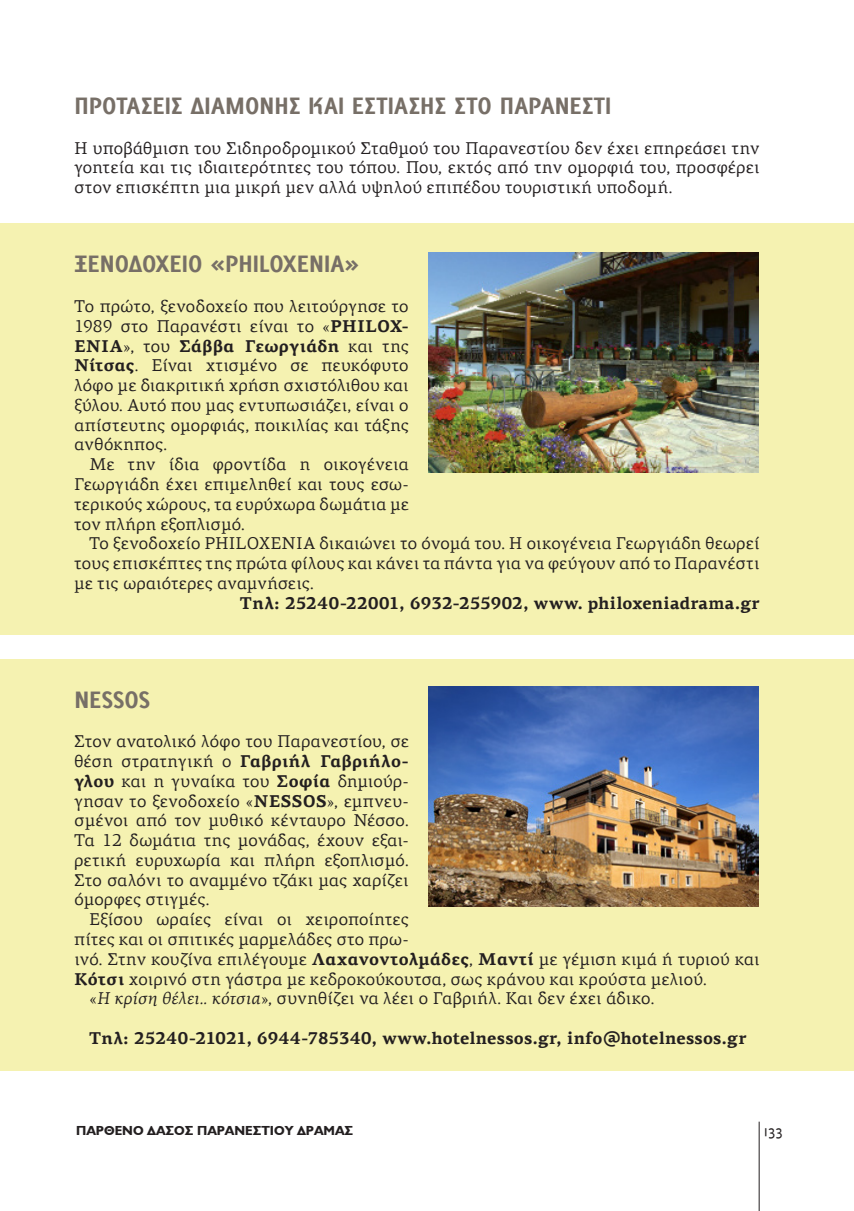
<style>
.page{position:relative;width:854px;height:1211px;background:#fff}
.page>*{position:absolute;margin:0;border:0;box-sizing:border-box;transform-origin:0 0}
.t1{font:700 26.25px "PF Muse";letter-spacing:.005em;color:#776f67}
.t2{font:17.15px/19.8px "PF Agora Serif Pro";letter-spacing:.025em;color:#231f20;text-align:justify}
.t3{font:700 17.15px "PF Agora Serif Pro";letter-spacing:.01em;color:#231f20}
.t4{font:300 16.62px "Triplex Greek";color:#231f20}
.t5{font:700 13.12px "CF Jeckyl";color:#231f20}
.s1{font-weight:700}
.s2{font-style:italic}
</style>
<div class="page">
<hr style="left:758px;top:1121px;width:1px;height:89px;background:#231f20">
<div style="left:0;top:223px;width:853px;height:412px;background:#f5f2b1"></div>
<div style="left:0;top:658px;width:853px;height:412px;background:#f5f2b1"></div>
<img style="left:428px;top:686px;width:330px;height:220px">
<img style="left:428px;top:252px;width:330px;height:220px">
<h1 class="t1" style="left:74px;top:90px;width:538px">ΠΡΟΤΑΣΕΙΣ ΔΙΑΜΟΝΗΣ ΚΑΙ ΕΣΤΙΑΣΗΣ ΣΤΟ ΠΑΡΑΝΕΣΤΙ</h1>
<p class="t2" style="left:74px;top:138px;width:686px">Η υποβάθμιση του Σιδηροδρομικού Σταθμού του Παρανεστίου δεν έχει επηρεάσει την γοητεία και τις ιδιαιτερότητες του τόπου. Που, εκτός από την ομορφιά του, προσφέρει στον επισκέπτη μια μικρή μεν αλλά υψηλού επιπέδου τουριστική υποδομή.</p>
<h1 class="t1" style="left:74px;top:248px;width:286px">ΞΕΝΟΔΟΧΕΙΟ «PHILOXENIA»</h1>
<p class="t2" style="left:74px;top:296px;width:335px">Το πρώτο, ξενοδοχείο που λειτούργησε το 1989 στο Παρανέστι είναι το «<span class="s1">PHILOX-ENIA</span>», του <span class="s1">Σάββα Γεωργιάδη</span> και της <span class="s1">Νίτσας</span>. Είναι χτισμένο σε πευκόφυτο λόφο με διακριτική χρήση σχιστόλιθου και ξύλου. Αυτό που μας εντυπωσιάζει, είναι ο απίστευτης ομορφιάς, ποικιλίας και τάξης ανθόκηπος.</p>
<p class="t2" style="left:74px;top:454px;width:335px;text-indent:15px">Με την ίδια φροντίδα η οικογένεια Γεωργιάδη έχει επιμεληθεί και τους εσω&shy;τερικούς χώρους, τα ευρύχωρα δωμάτια με τον πλήρη εξοπλισμό.</p>
<p class="t2" style="left:74px;top:533px;width:686px;text-indent:15px">Το ξενοδοχείο PHILOXENIA δικαιώνει το όνομά του. Η οικογένεια Γεωργιάδη θεωρεί τους επισκέπτες της πρώτα φίλους και κάνει τα πάντα για να φεύγουν από το Παρανέστι με τις ωραιότερες αναμνήσεις.</p>
<p class="t3" style="left:240px;top:592px;width:520px">Τηλ: 25240-22001, 6932-255902, www. philoxeniadrama.gr</p>
<h1 class="t1" style="left:74px;top:683px;width:77px">NESSOS</h1>
<p class="t2" style="left:74px;top:731px;width:335px">Στον ανατολικό λόφο του Παρανεστίου, σε θέση στρατηγική ο <span class="s1">Γαβριήλ Γαβριήλο&shy;γλου</span> και η γυναίκα του <span class="s1">Σοφία</span> δημιούρ&shy;γησαν το ξενοδοχείο «<span class="s1">NESSOS</span>», εμπνευ&shy;σμένοι από τον μυθικό κένταυρο Νέσσο.<br>Τα 12 δωμάτια της μονάδας, έχουν εξαι&shy;ρετική ευρυχωρία και πλήρη εξοπλισμό.<br>Στο σαλόνι το αναμμένο τζάκι μας χαρίζει όμορφες στιγμές.</p>
<p class="t2" style="left:89px;top:909px;width:321px">Εξίσου ωραίες είναι οι χειροποίητες</p>
<p class="t2" style="left:74px;top:929px;width:335px">πίτες και οι σπιτικές μαρμελάδες στο πρω-</p>
<p class="t2" style="left:74px;top:949px;width:686px">ινό. Στην κουζίνα επιλέγουμε <span class="s1">Λαχανοντολμάδες</span>, <span class="s1">Μαντί</span> με γέμιση κιμά ή τυριού και</p>
<p class="t2" style="left:74px;top:968px;width:633px"><span class="s1">Κότσι</span> χοιρινό στη γάστρα με κεδροκούκουτσα, σως κράνου και κρούστα μελιού.</p>
<p class="t2" style="left:89px;top:988px;width:566px">«<span class="s2">Η κρίση θέλει.. κότσια</span>», συνηθίζει να λέει ο Γαβριήλ. Και δεν έχει άδικο.</p>
<p class="t3" style="left:89px;top:1027px;width:658px">Τηλ: 25240-21021, 6944-785340, www.hotelnessos.gr, info@hotelnessos.gr</p>
<p class="t5" style="left:76px;top:1120px;width:278px">ΠΑΡΘΕΝΟ ΔΑΣΟΣ ΠΑΡΑΝΕΣΤΙΟΥ ΔΡΑΜΑΣ</p>
<p class="t4" style="left:763px;top:1123px;width:20px">133</p>
</div>
